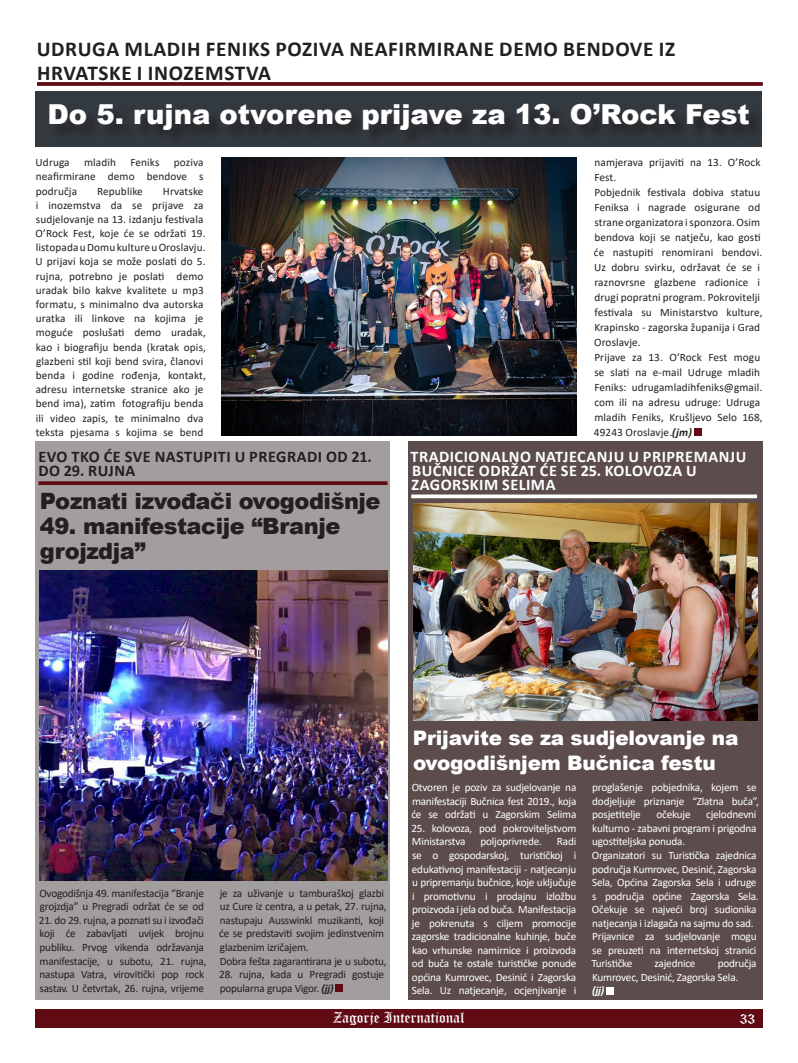
<style>
.page{position:relative;width:798px;height:1063px;background:#fff}
.page>*{position:absolute;margin:0;border:0;box-sizing:border-box;transform-origin:0 0}
.t1{font:900 27.5px "Arial";color:#fff}
.t2{font:900 22.5px/25px "Arial";letter-spacing:-.02em;color:#231f20}
.t3{font:700 21.25px/23.8px "Calibri";letter-spacing:.03em;color:#231f20}
.t4{font:900 20px/25px "Arial";letter-spacing:-.01em;color:#fff}
.t5{font:700 16.25px/13.8px "Calibri";letter-spacing:.03em;color:#fff}
.t6{font:700 16.25px/13.8px "Calibri";letter-spacing:.03em;color:#231f20}
.t7{font:15px "Old English Text";color:#fff}
.t8{font:11.25px/14.2px "Calibri";letter-spacing:.01em;color:#231f20}
.t9{font:11.25px/13.5px "Calibri";letter-spacing:-.02em;color:#fff;text-align:justify}
.t10{font:11.25px/13.6px "Calibri";letter-spacing:-.02em;color:#231f20}
.t11{font:italic 700 11.25px "Calibri";color:#fff}
.s1{font-weight:700;font-style:italic}
</style>
<div class="page">
<div style="left:35px;top:1009px;width:727px;height:19px;background:#600a14"></div>
<div style="left:35px;top:92px;width:726px;height:55px;background:#32393f"></div>
<svg style="left:37px;top:82px;width:725px;height:4px;background:#691822"></svg>
<div style="left:51px;top:106px;width:712px;height:40px;background:#30363b"></div>
<div style="left:35px;top:441px;width:355px;height:558px;background:#a29e9d"></div>
<div style="left:407px;top:441px;width:355px;height:558px;background:#5c4c4c"></div>
<div style="left:336px;top:985px;width:7px;height:7px;background:#600a14"></div>
<div style="left:606px;top:987px;width:7px;height:7px;background:#fff"></div>
<svg style="left:38px;top:481px;width:349px;height:4px"></svg>
<hr style="left:411px;top:495px;width:345px;height:3px;background:#fff">
<img style="left:39px;top:570px;width:348px;height:311px">
<img style="left:414px;top:503px;width:342px;height:217px">
<div style="left:694px;top:429px;width:7px;height:7px;background:#600a14"></div>
<img style="left:221px;top:158px;width:355px;height:278px">
<p class="t3" style="left:37px;top:37px;width:639px">UDRUGA MLADIH FENIKS POZIVA NEAFIRMIRANE DEMO BENDOVE IZ<br>HRVATSKE I INOZEMSTVA</p>
<p class="t1" style="left:47px;top:95px;width:703px">Do 5. rujna otvorene prijave za 13. O’Rock Fest</p>
<p class="t8" style="left:36px;top:155px;width:35px">Udruga</p>
<p class="t8" style="left:84px;top:155px;width:33px">mladih</p>
<p class="t8" style="left:130px;top:155px;width:31px">Feniks</p>
<p class="t8" style="left:594px;top:155px;width:167px;line-height:15px">namjerava prijaviti na 13. O’Rock<br>Fest.</p>
<p class="t8" style="left:593px;top:185px;width:170px;line-height:15px">Pobjednik festivala dobiva statuu<br>Feniksa i nagrade osigurane od strane organizatora i sponzora. Osim bendova koji se natječu, kao gosti će nastupiti renomirani bendovi.<br>Uz dobru svirku, održavat će se i raznovrsne glazbene radionice i drugi popratni program. Pokrovitelji festivala su Ministarstvo kulture,<br>Krapinsko - zagorska županija i Grad<br>Oroslavje.</p>
<p class="t8" style="left:593px;top:349px;width:170px;line-height:15px">Prijave za 13. O’Rock Fest mogu se slati na e-mail Udruge mladih<br>Feniks: udrugamladihfeniks@gmail. com ili na adresu udruge: Udruga mladih Feniks, Krušljevo Selo 168,<br>49243 Oroslavje.<span class="s1">(jm)</span></p>
<p class="t8" style="left:36px;top:155px;width:169px;text-align:justify;text-indent:138px">poziva neafirmirane demo bendove s područja</p>
<p class="t8" style="left:36px;top:183px;width:172px;text-indent:127px">Hrvatske i inozemstva da se prijave za sudjelovanje na 13. izdanju festivala<br>O’Rock Fest, koje će se održati 19. listopada u Domu kulture u Oroslavju.<br>U prijavi koja se može poslati do 5. rujna, potrebno je poslati demo uradak bilo kakve kvalitete u mp3 formatu, s minimalno dva autorska uratka ili linkove na kojima je moguće poslušati demo uradak, kao i biografiju benda (kratak opis, glazbeni stil koji bend svira, članovi benda i godine rođenja, kontakt, adresu internetske stranice ako je bend ima), zatim fotografiju benda ili video zapis, te minimalno dva teksta pjesama s kojima se bend</p>
<p class="t8" style="left:97px;top:183px;width:47px">Republike</p>
<p class="t6" style="left:38px;top:450px;width:335px">EVO TKO ĆE SVE NASTUPITI U PREGRADI OD 21.<br>DO 29. RUJNA</p>
<p class="t5" style="left:410px;top:450px;width:337px">TRADICIONALNO NATJECANJU U PRIPREMANJU<br>BUČNICE ODRŽAT ĆE SE 25. KOLOVOZA U<br>ZAGORSKIM SELIMA</p>
<p class="t2" style="left:40px;top:488px;width:342px">Poznati izvođači ovogodišnje</p>
<p class="t2" style="left:40px;top:513px;width:302px">49. manifestacije “Branje grojzdja”</p>
<p class="t10" style="left:39px;top:886px;width:166px">Ovogodišnja 49. manifestacija “Branje grojzdja” u Pregradi održat će se od</p>
<p class="t10" style="left:39px;top:913px;width:169px">21. do 29. rujna, a poznati su i izvođači koji će zabavljati uvijek brojnu publiku. Prvog vikenda održavanja manifestacije, u subotu, 21. rujna, nastupa Vatra, virovitički pop rock sastav. U četvrtak, 26. rujna, vrijeme</p>
<p class="t10" style="left:219px;top:886px;width:169px">je za uživanje u tamburaškoj glazbi uz Cure iz centra, a u petak, 27. rujna, nastupaju Ausswinkl muzikanti, koji će se predstaviti svojim jedinstvenim glazbenim izričajem.</p>
<p class="t10" style="left:220px;top:954px;width:168px">Dobra fešta zagarantirana je u subotu,</p>
<p class="t10" style="left:219px;top:967px;width:166px">28. rujna, kada u Pregradi gostuje popularna grupa Vigor. <span class="s1">(jj)</span></p>
<p class="t4" style="left:412px;top:725px;width:327px">Prijavite se za sudjelovanje na ovogodišnjem Bučnica festu</p>
<p class="t9" style="left:411px;top:781px;width:166px">Otvoren je poziv za sudjelovanje na manifestaciji Bučnica fest 2019., koja će se održati u Zagorskim Selima</p>
<p class="t9" style="left:411px;top:821px;width:166px">25. kolovoza, pod pokroviteljstvom<br>Ministarstva</p>
<p class="t9" style="left:480px;top:835px;width:63px">poljoprivrede.</p>
<p class="t9" style="left:411px;top:835px;width:166px;text-indent:145px">Radi se o gospodarskoj, turističkoj i edukativnoj manifestaciji - natjecanju u pripremanju bučnice, koje uključuje i promotivnu i prodajnu izložbu proizvoda i jela od buča. Manifestacija je pokrenuta s ciljem promocije zagorske tradicionalne kuhinje, buče kao vrhunske namirnice i proizvoda od buča te ostale turističke ponude općina Kumrovec, Desinić i Zagorska Sela. Uz natjecanje, ocjenjivanje i</p>
<p class="t9" style="left:592px;top:781px;width:168px;text-align:left">proglašenje pobjednika, kojem se dodjeljuje priznanje “Zlatna buča”, posjetitelje</p>
<p class="t9" style="left:656px;top:808px;width:36px">očekuje</p>
<p class="t9" style="left:592px;top:808px;width:166px;text-indent:114px">cjelodnevni kulturno - zabavni program i prigodna ugostiteljska ponuda.</p>
<p class="t9" style="left:591px;top:848px;width:168px;text-align:left">Organizatori su Turistička zajednica područja Kumrovec, Desinić, Zagorska Sela, Općina Zagorska Sela i udruge s područja općine Zagorska Sela.<br>Očekuje se najveći broj sudionika natjecanja i izlagača na sajmu do sad.</p>
<p class="t9" style="left:591px;top:929px;width:167px">Prijavnice za sudjelovanje mogu se preuzeti na internetskoj stranici Turističke</p>
<p class="t9" style="left:592px;top:956px;width:166px;text-indent:125px">područja<br>Kumrovec, Desinić, Zagorska Sela.</p>
<p class="t11" style="left:591px;top:983px;width:14px">(jj)</p>
<p class="t9" style="left:654px;top:956px;width:42px">zajednice</p>
<h3 class="t7" style="left:333px;top:1008px;width:133px">Zagorje International</h3>
<h3 class="t7" style="left:739px;top:1009px;width:17px">33</h3>
</div>
